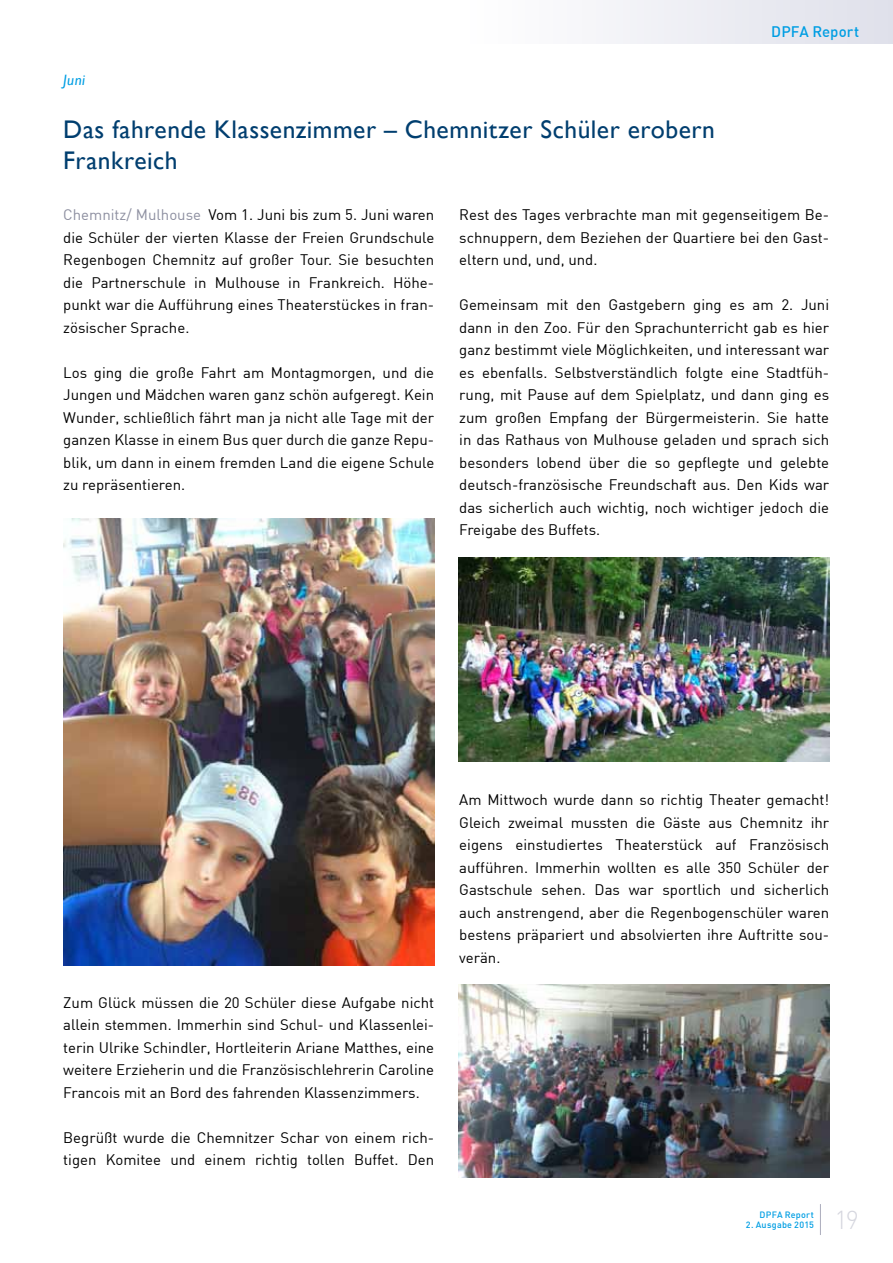
<style>
.page{position:relative;width:893px;height:1263px;background:#fff}
.page>*{position:absolute;margin:0;border:0;box-sizing:border-box;transform-origin:0 0}
.t1{font:25.5px/30.6px "Gill Sans";letter-spacing:.02em;color:#003e6f}
.t2{font:300 25.5px "DIN";color:#d6d7df}
.t3{font:15px/22.5px "DIN";color:#000;text-align:justify}
.t4{font:500 15px "DIN";letter-spacing:.01em;color:#009ee3}
.t5{font:italic 15px "Gill Sans";color:#009ee3}
.t6{font:500 9px "DIN";letter-spacing:.03em;color:#009ee3}
.s1{color:#8d8fa0}
</style>
<div class="page">
<div style="left:468px;top:0;width:425px;height:43px;background:linear-gradient(to right,#fff,#dfe0ea)"></div>
<hr style="left:820px;top:1204px;width:1px;height:31px;background:#b0b1c0">
<img style="left:64px;top:519px;width:371px;height:446px">
<img style="left:459px;top:984px;width:371px;height:194px">
<img style="left:458px;top:557px;width:371px;height:204px">
<p class="t5" style="left:63px;top:71px;width:23px">Juni</p>
<h1 class="t1" style="left:63px;top:114px;width:653px">Das fahrende Klassenzimmer – Chemnitzer Schüler erobern<br>Frankreich</h1>
<p class="t4" style="left:771px;top:22px;width:90px">DPFA Report</p>
<p class="t3" style="left:63px;top:203px;width:373px"><span class="s1">Chemnitz/ Mulhouse</span> Vom 1. Juni bis zum 5. Juni waren die Schüler der vierten Klasse der Freien Grundschule Regenbogen Chemnitz auf großer Tour. Sie besuchten die Partnerschule in Mulhouse in Frankreich. Höhe&shy;punkt war die Aufführung eines Theaterstückes in fran&shy;zösischer Sprache.  </p>
<p class="t3" style="left:63px;top:361px;width:373px">Los ging die große Fahrt am Montagmorgen, und die Jungen und Mädchen waren ganz schön aufgeregt. Kein Wunder, schließlich fährt man ja nicht alle Tage mit der ganzen Klasse in einem Bus quer durch die ganze Repu&shy;blik, um dann in einem fremden Land die eigene Schule zu repräsentieren.  </p>
<p class="t3" style="left:459px;top:203px;width:371px">Rest des Tages verbrachte man mit gegenseitigem Be&shy;schnuppern, dem Beziehen der Quartiere bei den Gast&shy;eltern und, und, und.  </p>
<p class="t3" style="left:459px;top:293px;width:371px">Gemeinsam mit den Gastgebern ging es am 2. Juni dann in den Zoo. Für den Sprachunterricht gab es hier ganz bestimmt viele Möglichkeiten, und interessant war es ebenfalls. Selbstverständlich folgte eine Stadtfüh&shy;rung, mit Pause auf dem Spielplatz, und dann ging es zum großen Empfang der Bürgermeisterin. Sie hatte in das Rathaus von Mulhouse geladen und sprach sich besonders lobend über die so gepflegte und gelebte deutsch-französische Freundschaft aus. Den Kids war das sicherlich auch wichtig, noch wichtiger jedoch die Freigabe des Buffets.  </p>
<p class="t3" style="left:63px;top:991px;width:372px">Zum Glück müssen die 20 Schüler diese Aufgabe nicht allein stemmen. Immerhin sind Schul- und Klassenlei&shy;terin Ulrike Schindler, Hortleiterin Ariane Matthes, eine weitere Erzieherin und die Französischlehrerin Caroline Francois mit an Bord des fahrenden Klassenzimmers.</p>
<p class="t3" style="left:63px;top:1126px;width:373px">Begrüßt wurde die Chemnitzer Schar von einem rich&shy;tigen Komitee und einem richtig tollen Buffet. Den</p>
<p class="t3" style="left:459px;top:788px;width:371px">Am Mittwoch wurde dann so richtig Theater gemacht!<br>Gleich zweimal mussten die Gäste aus Chemnitz ihr eigens einstudiertes Theaterstück auf Französisch aufführen. Immerhin wollten es alle 350 Schüler der Gastschule sehen. Das war sportlich und sicherlich auch anstrengend, aber die Regenbogenschüler waren bestens präpariert und absolvierten ihre Auftritte sou&shy;verän.</p>
<p class="t6" style="left:759px;top:1208px;width:56px">DPFA Report</p>
<p class="t6" style="left:746px;top:1219px;width:69px">2. Ausgabe 2015</p>
<h1 class="t2" style="left:834px;top:1204px;width:26px">19</h1>
</div>
